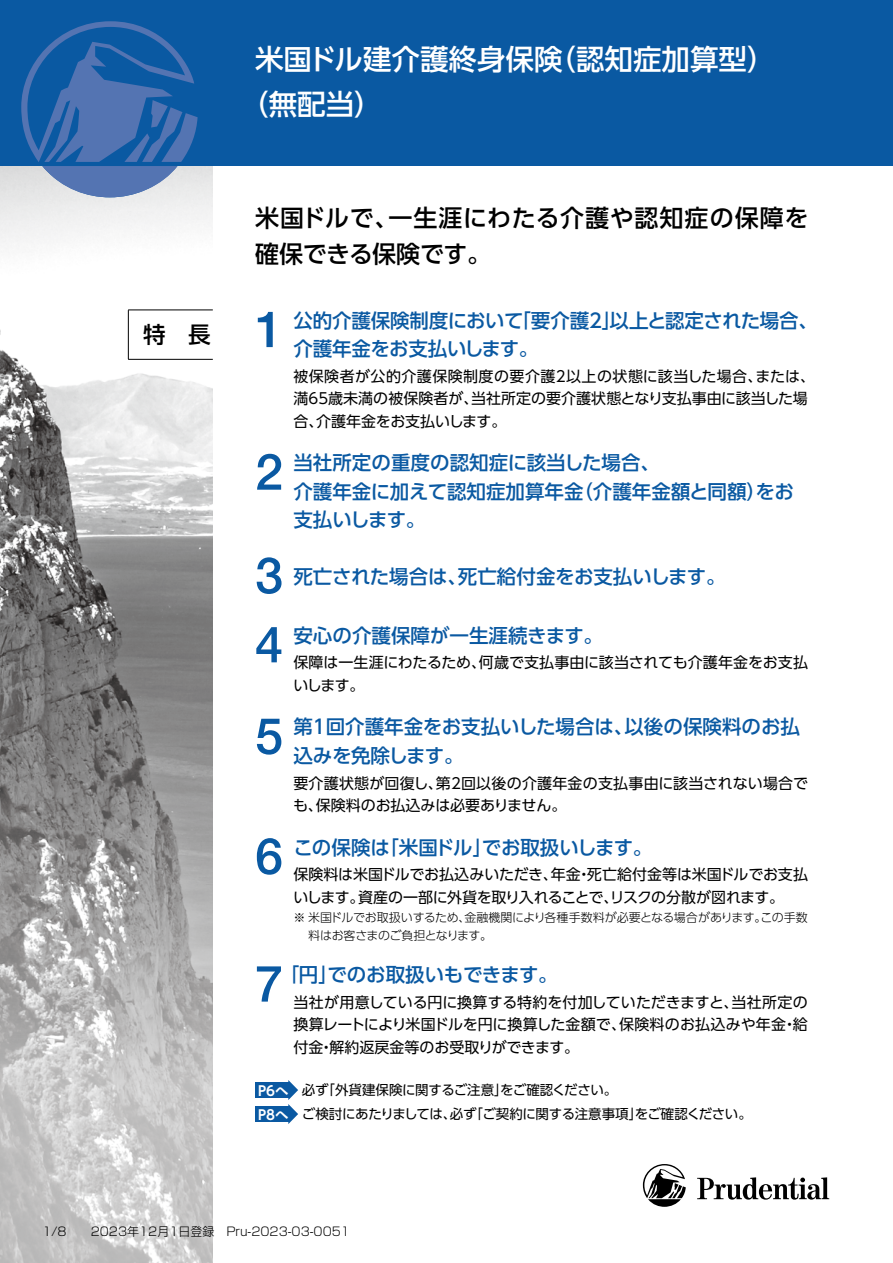
<style>
.page{position:relative;width:893px;height:1263px;background:#fff}
.page>*{position:absolute;margin:0;border:0;box-sizing:border-box;transform-origin:0 0}
.t1{font:500 50.25px "Helvetica Neue LT Std";color:#0a59a2}
.t2{font:500 28.5px/45px "UD Shin Go Pr 6";color:#fff}
.t3{font:500 24px/36px "UD Shin Go Pr 6";letter-spacing:.02em;color:#000}
.t4{font:500 22.5px "UD Shin Go Pr 6";color:#000}
.t5{font:500 19.5px/28.5px "UD Shin Go Pr 6";letter-spacing:-.005em;color:#0a59a2}
.t6{font:15px/22.5px "UD Shin Go Pr 6";color:#000}
.t7{font:13.5px/24px "UD Shin Go Pr 6";letter-spacing:-.025em;color:#000}
.t8{font:300 12px/18px "UD Shin Go Pr 6";letter-spacing:-.025em;color:#000}
.t9{font:300 12px "Shin Go Pro";color:#000}
.s1{font-family:"UD Shin Go Pr 6 De";font-weight:700;color:#fff}
</style>
<div class="page">
<svg style="left:0;top:166px;width:213px;height:1097px"></svg>
<svg style="left:643px;top:1164px;width:43px;height:43px"></svg>
<svg style="left:697px;top:1177px;width:132px;height:22px"></svg>
<div style="left:0;top:0;width:893px;height:166px;background:#0a59a2"></div>
<svg style="left:21px;top:21px;width:177px;height:176px"></svg>
<div style="left:255px;top:1082px;width:34px;height:16px;background:#0a59a2"></div>
<div style="left:255px;top:1106px;width:34px;height:16px;background:#0a59a2"></div>
<svg style="left:288px;top:1080px;width:10px;height:44px"></svg>
<hr style="left:128px;top:310px;width:85px;height:1px;background:#000">
<hr style="left:128px;top:310px;width:1px;height:49px;background:#000">
<hr style="left:128px;top:359px;width:85px;height:1px;background:#000">
<h2 class="t2" style="left:240px;top:36px;width:537px;text-indent:15px">米国ドル建介護終身保険（認知症加算型）（無配当）</h2>
<h3 class="t4" style="left:143px;top:316px;width:69px">特　長</h3>
<h3 class="t3" style="left:255px;top:199px;width:555px">米国ドルで、一生涯にわたる介護や認知症の保障を確保できる保険です。</h3>
<h1 class="t1" style="left:255px;top:299px;width:29px">1</h1>
<h3 class="t5" style="left:293px;top:305px;width:526px">公的介護保険制度において「要介護2」以上と認定された場合、介護年金をお支払いします。</h3>
<p class="t6" style="left:293px;top:364px;width:523px">被保険者が公的介護保険制度の要介護2以上の状態に該当した場合、または、満65歳未満の被保険者が、当社所定の要介護状態となり支払事由に該当した場合、介護年金をお支払いします。</p>
<h1 class="t1" style="left:255px;top:442px;width:29px">2</h1>
<h3 class="t5" style="left:293px;top:448px;width:502px">当社所定の重度の認知症に該当した場合、<br>介護年金に加えて認知症加算年金（介護年金額と同額）をお支払いします。</h3>
<h1 class="t1" style="left:255px;top:545px;width:29px">3</h1>
<h3 class="t5" style="left:293px;top:561px;width:434px">死亡された場合は、死亡給付金をお支払いします。</h3>
<h1 class="t1" style="left:255px;top:614px;width:29px">4</h1>
<h3 class="t5" style="left:293px;top:621px;width:311px">安心の介護保障が一生涯続きます。</h3>
<p class="t6" style="left:293px;top:651px;width:516px">保障は一生涯にわたるため、何歳で支払事由に該当されても介護年金をお支払いします。</p>
<h1 class="t1" style="left:255px;top:706px;width:29px">5</h1>
<h3 class="t5" style="left:293px;top:712px;width:508px">第1回介護年金をお支払いした場合は、以後の保険料のお払込みを免除します。</h3>
<p class="t6" style="left:293px;top:771px;width:516px">要介護状態が回復し、第2回以後の介護年金の支払事由に該当されない場合でも、保険料のお払込みは必要ありません。</p>
<h1 class="t1" style="left:255px;top:826px;width:29px">6</h1>
<h3 class="t5" style="left:293px;top:832px;width:360px">この保険は「米国ドル」でお取扱いします。</h3>
<p class="t6" style="left:293px;top:863px;width:516px">保険料は米国ドルでお払込みいただき、年金・死亡給付金等は米国ドルでお支払いします。資産の一部に外貨を取り入れることで、リスクの分散が図れます。</p>
<p class="t8" style="left:308px;top:908px;width:501px;text-indent:-15px">※ 米国ドルでお取扱いするため、金融機関により各種手数料が必要となる場合があります。この手数料はお客さまのご負担となります。</p>
<h1 class="t1" style="left:255px;top:954px;width:29px">7</h1>
<h3 class="t5" style="left:280px;top:960px;width:279px">「円」でのお取扱いもできます。</h3>
<p class="t6" style="left:293px;top:990px;width:516px;text-align:justify">当社が用意している円に換算する特約を付加していただきますと、当社所定の換算レートにより米国ドルを円に換算した金額で、保険料のお払込みや年金・給付金・解約返戻金等のお受取りができます。</p>
<p class="t7" style="left:258px;top:1078px;width:495px"><span class="s1">P6へ</span> 必ず「外貨建保険に関するご注意」をご確認ください。<br><span class="s1">P8へ</span> ご検討にあたりましては、必ず「ご契約に関する注意事項」をご確認ください。</p>
<p class="t9" style="left:43px;top:1221px;width:309px">1/8　　2023年12月1日登録　Pru-2023-03-0051</p>
</div>
